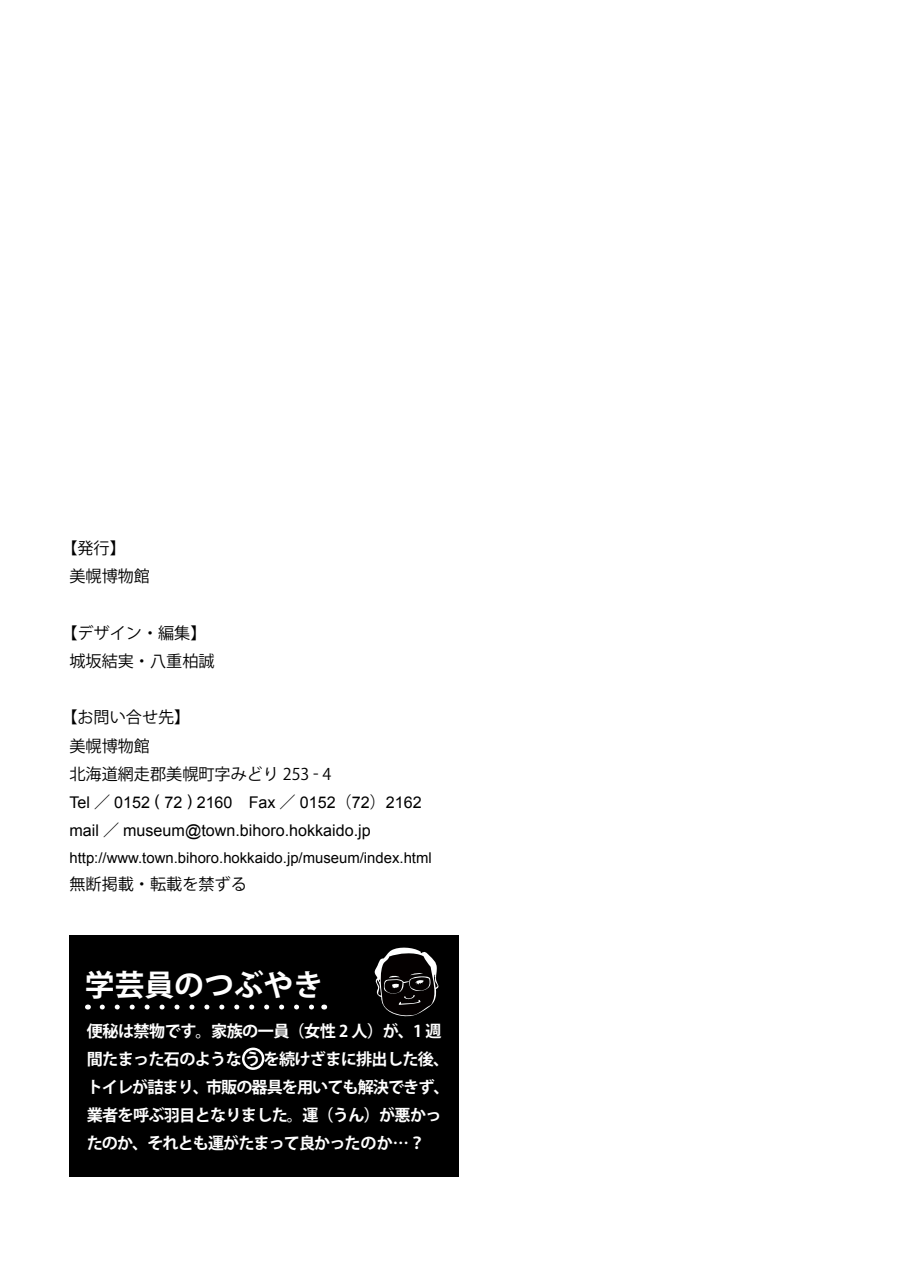
<style>
.page{position:relative;width:903px;height:1275px;background:#fff}
.page>*{position:absolute;margin:0;border:0;box-sizing:border-box;transform-origin:0 0}
.t1{font:700 29.75px "Koz Go Pr 6 N";color:#fff}
.t2{font:700 16.1px/28.2px "Koz Go Pr 6 N";letter-spacing:-.045em;color:#fff}
.t3{font:16.1px/28.2px "Koz Go Pr 6 N";color:#000}
.t4{font:16.1px/28.2px "Arial";color:#000}
.t5{font:14.88px "Arial";color:#000}
.s1{font-family:"Koz Go Pr 6 N"}
</style>
<div class="page">
<div style="left:69px;top:935px;width:390px;height:242px;background:#000"></div>
<svg style="left:102px;top:1004px;width:212px;height:5px"></svg>
<svg style="left:375px;top:948px;width:63px;height:68px"></svg>
<div style="left:242px;top:1047px;width:22px;height:23px;border:2px solid #fff;border-radius:50%"></div>
<p class="t3" style="left:69px;top:534px;width:82px;text-indent:-8px">【発行】<br>美幌博物館</p>
<p class="t3" style="left:61px;top:619px;width:155px;text-align:center">【デザイン・編集】城坂結実・八重柏誠</p>
<p class="t3" style="left:69px;top:704px;width:263px;text-indent:-8px">【お問い合せ先】<br>美幌博物館<br>北海道網走郡美幌町字みどり 253 - 4</p>
<p class="t4" style="left:69px;top:788px;width:354px">Tel <span class="s1">／</span> 0152 ( 72 ) 2160 Fax <span class="s1">／</span> 0152<span class="s1">（</span>72<span class="s1">）</span>2162 mail <span class="s1">／</span> museum@town.bihoro.hokkaido.jp</p>
<p class="t5" style="left:69px;top:848px;width:364px">http://www.town.bihoro.hokkaido.jp/museum/index.html</p>
<p class="t3" style="left:69px;top:871px;width:179px">無断掲載・転載を禁ずる</p>
<h1 class="t1" style="left:85px;top:968px;width:240px">学芸員のつぶやき</h1>
<p class="t2" style="left:87px;top:1017px;width:364px">便秘は禁物です。家族の一員（女性 2 人）が、1 週間たまった石のような う を続けざまに排出した後、トイレが詰まり、市販の器具を用いても解決できず、業者を呼ぶ羽目となりました。運（うん）が悪かったのか、それとも運がたまって良かったのか…？</p>
</div>
